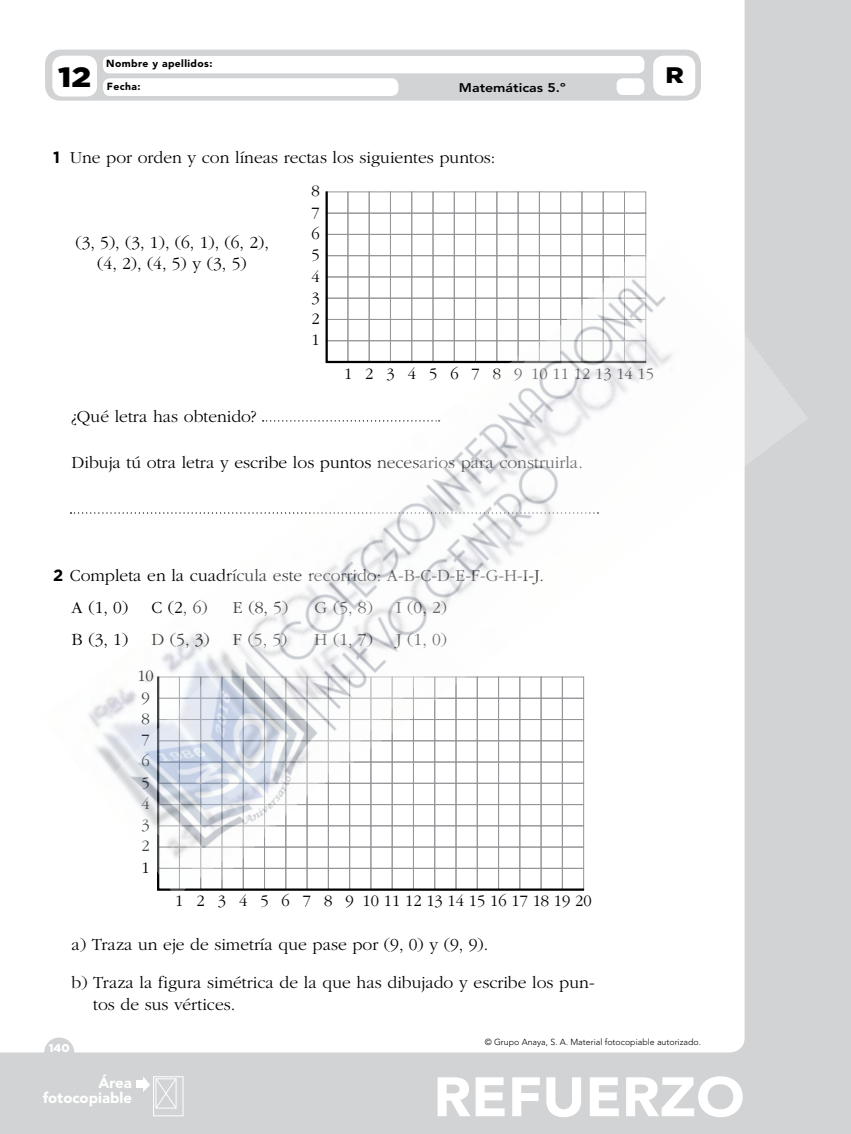
<style>
.page{position:relative;width:851px;height:1134px;background:#fff}
.page>*{position:absolute;margin:0;border:0;box-sizing:border-box;transform-origin:0 0}
.t1{font:900 55px "Avenir LT Std";color:#fff;scale:1.06 1}
.t2{font:900 27.88px "Gotham";color:#000;scale:1.13 1}
.t3{font:900 22.5px "Gotham";color:#000;scale:1.13 1}
.nuclActivSin{font:300 17.5px/21.2px "ITC Garamond Std";color:#000}
.t4{font:300 16.5px "ITC Garamond Std";color:#000}
.nuclTextoPieAreaFoto{font:900 14.88px/14.9px "Avenir LT Std";color:#fff;text-align:right}
.t5{font:800 12.5px "Avenir LT Std";color:#000;scale:1.13 1}
.numeroFolio{font:900 11.25px "Gotham";color:#fff}
.t6{font:900 10.25px "Avenir LT Std";letter-spacing:.04em;color:#000}
.nuclCopyFotocoIzqui{font:300 8.75px "Avenir LT Std";color:#000}
.s1{font-family:"Gotham";font-weight:700;font-size:16.25px}
</style>
<div class="page">
<div style="left:0;top:0;width:850px;height:1134px;background:#d1d3d4"></div>
<div style="left:0;top:0;width:744px;height:1052px;background:#fff"></div>
<div style="left:44px;top:1037px;width:30px;height:30px;background:#d1d3d4;border-radius:50%"></div>
<div style="left:153px;top:1076px;width:30px;height:40px;border:1px solid #fff"></div>
<svg style="left:143px;top:1076px;width:34px;height:33px"></svg>
<div style="left:136px;top:1081px;width:8px;height:7px;background:#fff"></div>
<div style="left:45px;top:50px;width:656px;height:51px;background:#d1d3d4;border-radius:15px"></div>
<div style="left:52px;top:56px;width:45px;height:41px;background:#fff;border-radius:11px"></div>
<div style="left:616px;top:78px;width:28px;height:17px;background:#fff;border-radius:6px"></div>
<div style="left:653px;top:56px;width:42px;height:40px;background:#fff;border-radius:11px"></div>
<div style="left:103px;top:78px;width:295px;height:18px;background:#fff;border-radius:7px"></div>
<div style="left:103px;top:56px;width:541px;height:17px;background:#fff;border-radius:6px"></div>
<svg style="left:324px;top:189px;width:324px;height:51px;background:#f0f1f1"></svg>
<img style="left:43px;top:240px;width:765px;height:654px">
<img style="left:106px;top:248px;width:638px;height:638px">
<p class="t2" style="left:58px;top:58px;width:31px">12</p>
<p class="t6" style="left:106px;top:58px;width:108px">Nombre y apellidos:</p>
<p class="t6" style="left:107px;top:80px;width:35px">Fecha:</p>
<p class="t5" style="left:459px;top:80px;width:96px">Matemáticas 5.º</p>
<p class="t3" style="left:665px;top:60px;width:18px">R</p>
<p class="nuclActivSin" style="left:53px;top:147px;width:443px"><span class="s1">1</span> Une por orden y con líneas rectas los siguientes puntos:</p>
<p class="t4" style="left:311px;top:182px;width:10px">8</p>
<p class="nuclActivSin" style="left:75px;top:232px;width:195px;text-align:center">(3, 5), (3, 1), (6, 1), (6, 2), (4, 2), (4, 5) y (3, 5)</p>
<p class="t4" style="left:311px;top:204px;width:10px">7</p>
<p class="t4" style="left:311px;top:225px;width:10px">6</p>
<p class="t4" style="left:311px;top:246px;width:10px">5</p>
<p class="t4" style="left:311px;top:267px;width:10px">4</p>
<p class="t4" style="left:311px;top:289px;width:10px">3</p>
<p class="t4" style="left:311px;top:310px;width:10px">2</p>
<p class="t4" style="left:311px;top:331px;width:10px">1</p>
<p class="t4" style="left:344px;top:365px;width:10px">1</p>
<p class="t4" style="left:386px;top:365px;width:269px">3 4 5 6 7 8 9 101112131415</p>
<p class="t4" style="left:365px;top:365px;width:10px">2</p>
<p class="nuclActivSin" style="left:72px;top:406px;width:186px">¿Qué letra has obtenido?</p>
<p class="nuclActivSin" style="left:72px;top:452px;width:512px">Dibuja tú otra letra y escribe los puntos necesarios para construirla.</p>
<p class="nuclActivSin" style="left:53px;top:565px;width:492px"><span class="s1">2</span> Completa en la cuadrícula este recorrido: A-B-C-D-E-F-G-H-I-J.</p>
<p class="nuclActivSin" style="left:72px;top:597px;width:58px">A (1, 0)</p>
<p class="nuclActivSin" style="left:151px;top:597px;width:58px">C (2, 6)</p>
<p class="nuclActivSin" style="left:233px;top:597px;width:57px">E (8, 5)</p>
<p class="nuclActivSin" style="left:314px;top:597px;width:60px">G (5, 8)</p>
<p class="nuclActivSin" style="left:396px;top:597px;width:53px">I (0, 2)</p>
<p class="nuclActivSin" style="left:72px;top:629px;width:58px">B (3, 1)</p>
<p class="nuclActivSin" style="left:151px;top:629px;width:60px">D (5, 3)</p>
<p class="nuclActivSin" style="left:233px;top:629px;width:56px">F (5, 5)</p>
<p class="nuclActivSin" style="left:314px;top:629px;width:60px">H (1, 7)</p>
<p class="nuclActivSin" style="left:396px;top:629px;width:53px">J (1, 0)</p>
<p class="t4" style="left:137px;top:667px;width:18px">10</p>
<p class="t4" style="left:141px;top:688px;width:10px">9</p>
<p class="t4" style="left:141px;top:710px;width:10px">8</p>
<p class="t4" style="left:141px;top:731px;width:10px">7</p>
<p class="t4" style="left:141px;top:752px;width:10px">6</p>
<p class="t4" style="left:141px;top:773px;width:10px">5</p>
<p class="t4" style="left:141px;top:795px;width:10px">4</p>
<p class="t4" style="left:141px;top:816px;width:10px">3</p>
<p class="t4" style="left:141px;top:837px;width:10px">2</p>
<p class="t4" style="left:141px;top:858px;width:10px">1</p>
<p class="t4" style="left:196px;top:892px;width:396px">2 3 4 5 6 7 8 9 1011121314151617181920</p>
<p class="nuclActivSin" style="left:72px;top:934px;width:418px">a) Traza un eje de simetría que pase por (9, 0) y (9, 9).</p>
<p class="nuclActivSin" style="left:93px;top:972px;width:503px;text-indent:-22px">b) Traza la figura simétrica de la que has dibujado y escribe los pun&shy;tos de sus vértices.</p>
<p class="t4" style="left:175px;top:892px;width:10px">1</p>
<p class="numeroFolio" style="left:49px;top:1040px;width:22px">140</p>
<p class="nuclTextoPieAreaFoto" style="left:43px;top:1075px;width:91px">Área fotocopiable</p>
<p class="nuclCopyFotocoIzqui" style="left:484px;top:1037px;width:218px">© Grupo Anaya, S. A. Material fotocopiable autorizado.</p>
<p class="t1" style="left:433px;top:1064px;width:295px">REFUERZO</p>
</div>
